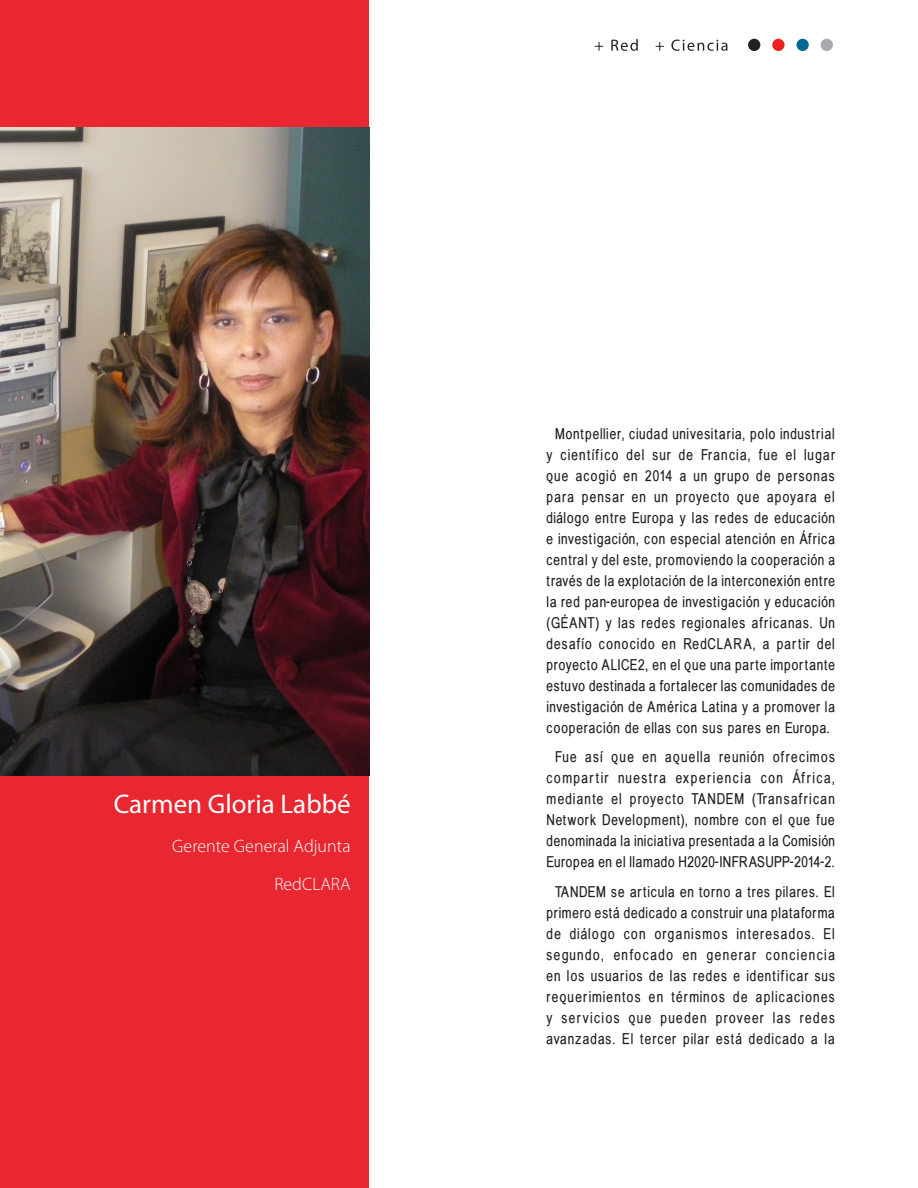
<style>
.page{position:relative;width:918px;height:1188px;background:#fff}
.page>*{position:absolute;margin:0;border:0;box-sizing:border-box;transform-origin:0 0}
.Titulo_1_gordo{font:27px "Myriad Pro";color:#fff}
.Titulo_1_gordo-2{font:300 18px "Myriad Pro";color:#fff}
.t1{font:15px/21px "Babel Sans";letter-spacing:.065em;color:#231f20;text-align:center}
</style>
<div class="page">
<svg style="left:595px;top:42px;width:8px;height:9px"></svg>
<svg style="left:611px;top:39px;width:27px;height:12px"></svg>
<svg style="left:656px;top:42px;width:8px;height:9px"></svg>
<svg style="left:671px;top:40px;width:57px;height:11px"></svg>
<div style="left:748px;top:39px;width:12px;height:12px;background:#231f20;border-radius:50%"></div>
<div style="left:772px;top:39px;width:13px;height:12px;background:#ee2123;border-radius:50%"></div>
<div style="left:796px;top:39px;width:13px;height:12px;background:#006893;border-radius:50%"></div>
<div style="left:821px;top:39px;width:12px;height:12px;background:#a8a9ad;border-radius:50%"></div>
<div style="left:0;top:0;width:369px;height:1188px;background:#e92731"></div>
<img style="left:0;top:128px;width:369px;height:648px">
<p class="Titulo_1_gordo" style="left:114px;top:788px;width:238px">Carmen Gloria Labbé</p>
<p class="Titulo_1_gordo-2" style="left:172px;top:835px;width:180px">Gerente General Adjunta</p>
<p class="Titulo_1_gordo-2" style="left:274px;top:874px;width:78px">RedCLARA</p>
<p class="t1" style="left:547px;top:423px;width:290px">Montpellier, ciudad univesitaria, polo industrial y científico del sur de Francia, fue el lugar que acogió en 2014 a un grupo de personas para pensar en un proyecto que apoyara el diálogo entre Europa y las redes de educación e investigación, con especial atención en África central y del este, promoviendo la cooperación a través de la explotación de la interconexión entre la red pan-europea de investigación y educación (GÉANT) y las redes regionales africanas. Un desafío conocido en RedCLARA, a partir del proyecto ALICE2, en el que una parte importante estuvo destinada a fortalecer las comunidades de investigación de América Latina y a promover la cooperación de ellas con sus pares en Europa.</p>
<p class="t1" style="left:547px;top:747px;width:290px">Fue así que en aquella reunión ofrecimos compartir nuestra experiencia con África, mediante el proyecto TANDEM (Transafrican Network Development), nombre con el que fue denominada la iniciativa presentada a la Comisión Europea en el llamado H2020-INFRASUPP-2014-2.</p>
<p class="t1" style="left:547px;top:881px;width:290px">TANDEM se articula en torno a tres pilares. El primero está dedicado a construir una plataforma de diálogo con organismos interesados. El segundo, enfocado en generar conciencia en los usuarios de las redes e identificar sus requerimientos en términos de aplicaciones y servicios que pueden proveer las redes avanzadas. El tercer pilar está dedicado a la</p>
</div>
